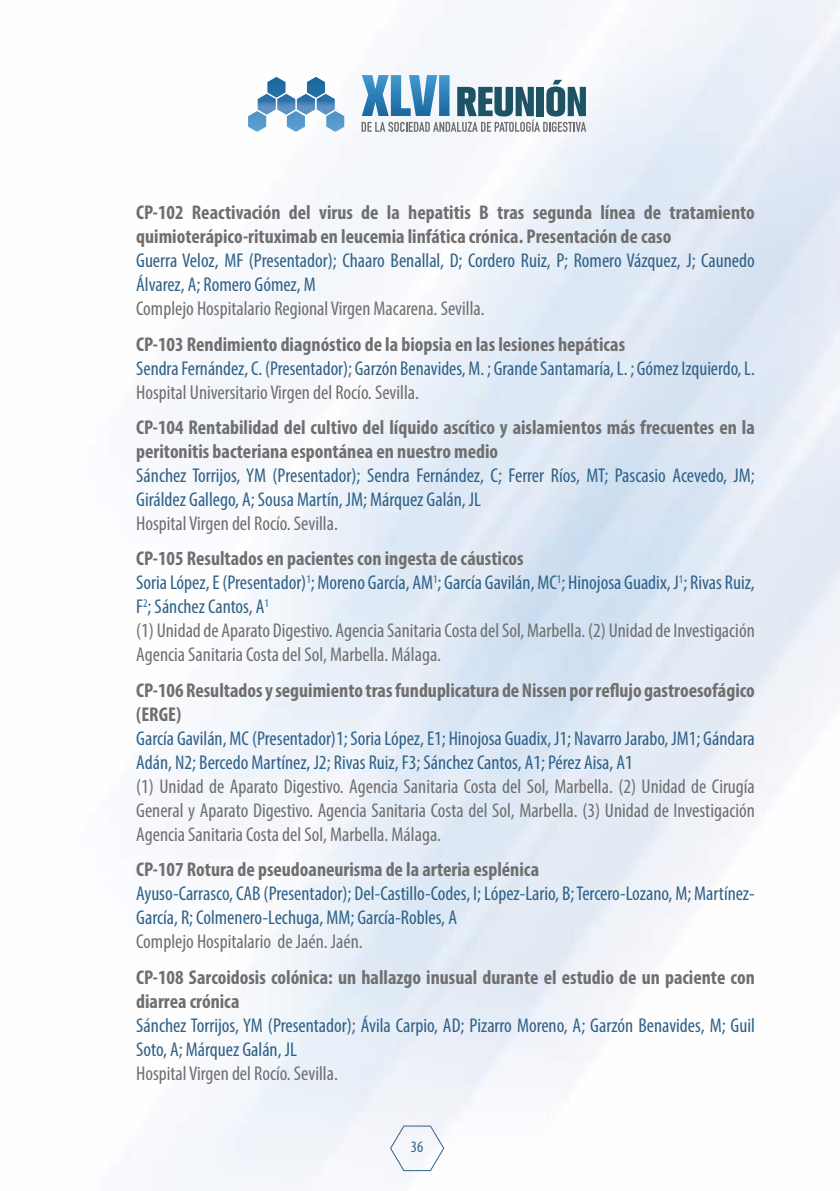
<style>
.page{position:relative;width:840px;height:1191px;background:#fff}
.page>*{position:absolute;margin:0;border:0;box-sizing:border-box;transform-origin:0 0}
.t1{font:condensed 20px/24px "Myriad Pro";color:#2f6188}
.t2{font:condensed 20px/24px "Myriad Pro";color:#706f6f}
.t3{font:700 condensed 20px/24px "Myriad Pro";color:#706f6f}
.t4{font:condensed 16px "Myriad Pro";color:#2f6188}
.s1{font-weight:700}
.s2{color:#2f6188}
</style>
<div class="page">
<svg style="left:389px;top:1125px;width:55px;height:46px"></svg>
<svg style="left:361px;top:75px;width:225px;height:57px"></svg>
<img style="left:248px;top:77px;width:96px;height:55px">
<p class="t3" style="left:136px;top:200px;width:619px">CP-102 Reactivación del virus de la hepatitis B tras segunda línea de tratamiento quimioterápico-rituximab en leucemia linfática crónica. Presentación de caso</p>
<p class="t1" style="left:136px;top:248px;width:619px">Guerra Veloz, MF (Presentador); Chaaro Benallal, D; Cordero Ruiz, P; Romero Vázquez, J; Caunedo<br>Álvarez, A; Romero Gómez, M</p>
<p class="t2" style="left:136px;top:296px;width:350px">Complejo Hospitalario Regional Virgen Macarena. Sevilla.</p>
<p class="t3" style="left:136px;top:331px;width:490px">CP-103 Rendimiento diagnóstico de la biopsia en las lesiones hepáticas</p>
<p class="t1" style="left:136px;top:356px;width:620px">Sendra Fernández, C. (Presentador); Garzón Benavides, M. ; Grande Santamaría, L. ; Gómez Izquierdo, L.</p>
<p class="t2" style="left:136px;top:380px;width:284px">Hospital Universitario Virgen del Rocío. Sevilla.</p>
<p class="t3" style="left:136px;top:415px;width:619px">CP-104 Rentabilidad del cultivo del líquido ascítico y aislamientos más frecuentes en la peritonitis bacteriana espontánea en nuestro medio</p>
<p class="t1" style="left:136px;top:463px;width:619px">Sánchez Torrijos, YM (Presentador); Sendra Fernández, C; Ferrer Ríos, MT; Pascasio Acevedo, JM;<br>Giráldez Gallego, A; Sousa Martín, JM; Márquez Galán, JL</p>
<p class="t2" style="left:136px;top:511px;width:203px">Hospital Virgen del Rocío. Sevilla.</p>
<p class="t2" style="left:136px;top:546px;width:619px"><span class="s1">CP-105 Resultados en pacientes con ingesta de cáusticos<br></span><span class="s2">Soria López, E (Presentador)</span><sup>1</sup><span class="s2">; Moreno García, AM</span><sup>1</sup><span class="s2">; García Gavilán, MC</span><sup>1</sup><span class="s2">; Hinojosa Guadix, J</span><sup>1</sup><span class="s2">; Rivas Ruiz, F</span><sup>2</sup><span class="s2">; Sánchez Cantos, A</span><sup>1<br></sup>(1) Unidad de Aparato Digestivo. Agencia Sanitaria Costa del Sol, Marbella. (2) Unidad de Investigación Agencia Sanitaria Costa del Sol, Marbella. Málaga.</p>
<p class="t3" style="left:136px;top:677px;width:619px">CP-106 Resultados y seguimiento tras funduplicatura de Nissen por reflujo gastroesofágico (ERGE)</p>
<p class="t1" style="left:136px;top:726px;width:619px">García Gavilán, MC (Presentador)1; Soria López, E1; Hinojosa Guadix, J1; Navarro Jarabo, JM1; Gándara<br>Adán, N2; Bercedo Martínez, J2; Rivas Ruiz, F3; Sánchez Cantos, A1; Pérez Aisa, A1</p>
<p class="t2" style="left:136px;top:774px;width:619px;text-align:justify">(1) Unidad de Aparato Digestivo. Agencia Sanitaria Costa del Sol, Marbella. (2) Unidad de Cirugía General y Aparato Digestivo. Agencia Sanitaria Costa del Sol, Marbella. (3) Unidad de Investigación Agencia Sanitaria Costa del Sol, Marbella. Málaga.</p>
<p class="t3" style="left:136px;top:857px;width:404px">CP-107 Rotura de pseudoaneurisma de la arteria esplénica</p>
<p class="t1" style="left:136px;top:881px;width:619px">Ayuso-Carrasco, CAB (Presentador); Del-Castillo-Codes, I; López-Lario, B; Tercero-Lozano, M; Martínez-<br>García, R; Colmenero-Lechuga, MM; García-Robles, A</p>
<p class="t2" style="left:136px;top:929px;width:228px">Complejo Hospitalario de Jaén. Jaén.</p>
<p class="t3" style="left:136px;top:964px;width:619px">CP-108 Sarcoidosis colónica: un hallazgo inusual durante el estudio de un paciente con diarrea crónica</p>
<p class="t1" style="left:136px;top:1012px;width:619px">Sánchez Torrijos, YM (Presentador); Ávila Carpio, AD; Pizarro Moreno, A; Garzón Benavides, M; Guil<br>Soto, A; Márquez Galán, JL</p>
<p class="t2" style="left:136px;top:1060px;width:203px">Hospital Virgen del Rocío. Sevilla.</p>
<p class="t4" style="left:411px;top:1136px;width:14px">36</p>
</div>
